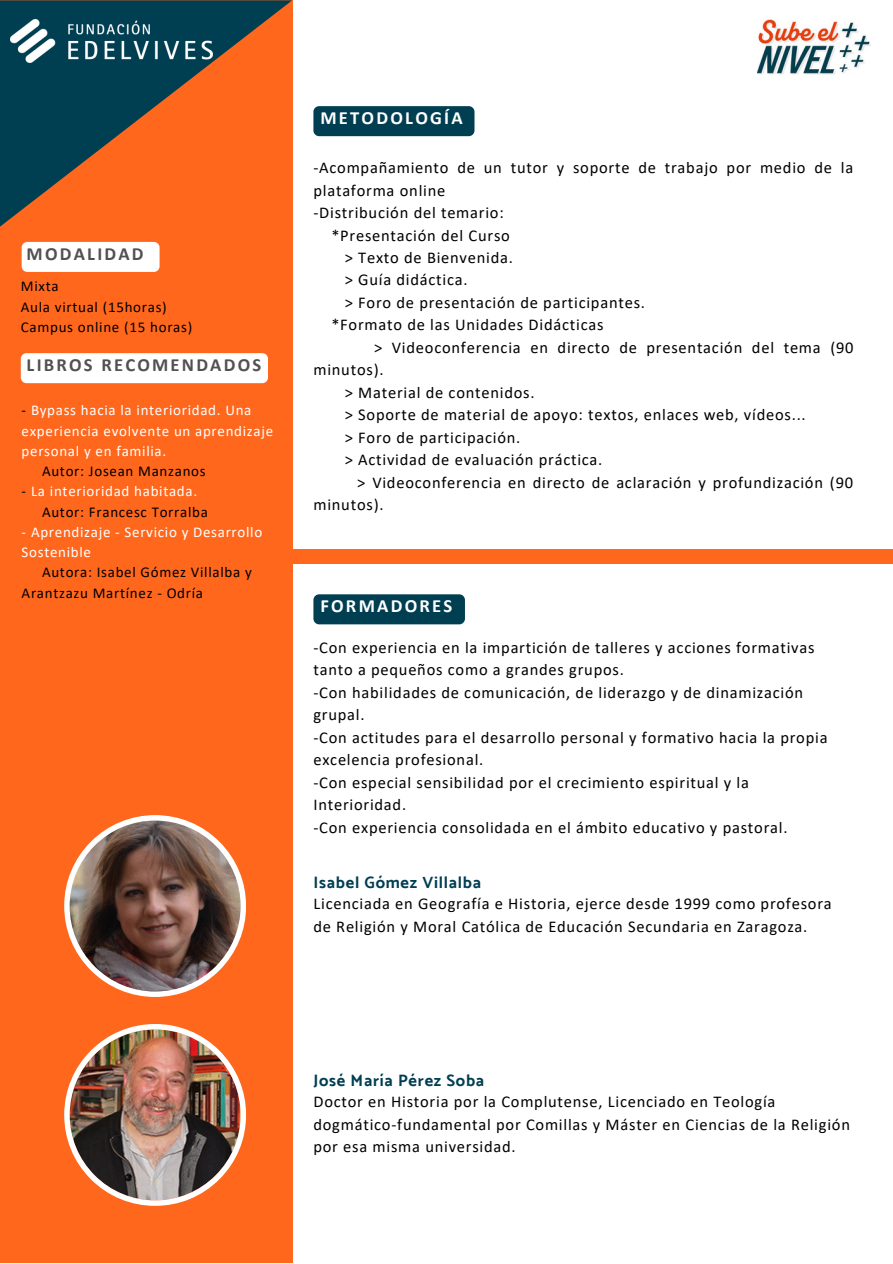
<style>
.page{position:relative;width:893px;height:1264px;background:#fff}
.page>*{position:absolute;margin:0;border:0;box-sizing:border-box;transform-origin:0 0}
.t1{font:700 18.6px "Calibri";letter-spacing:.12em;color:#515151}
.t2{font:700 18.6px "Calibri";letter-spacing:.12em;color:#fff}
.t3{font:16.5px/22.5px "Calibri";letter-spacing:.045em;color:#000}
.t4{font:700 16.5px "Catamaran";letter-spacing:.045em;color:#003e52}
.t5{font:15px/20.2px "Calibri";letter-spacing:.045em;color:#fff}
.t6{font:15px/20.2px "Calibri";letter-spacing:.045em;color:#000}
.s1{color:#000}
</style>
<div class="page">
<div style="left:292px;top:549px;width:600px;height:15px;background:#ff671d"></div>
<div style="left:0;top:0;width:292px;height:1262px;background:#ff671d"></div>
<img style="left:757px;top:19px;width:112px;height:56px">
<svg style="left:0;top:0;width:292px;height:226px"></svg>
<img style="left:10px;top:19px;width:203px;height:43px">
<div style="left:313px;top:106px;width:161px;height:30px;background:#003e52;border-radius:6px"></div>
<div style="left:313px;top:594px;width:152px;height:30px;background:#003e52;border-radius:6px"></div>
<img style="left:64px;top:815px;width:182px;height:181px">
<div style="left:21px;top:353px;width:247px;height:30px;background:#fff;border-radius:6px"></div>
<div style="left:22px;top:242px;width:137px;height:30px;background:#fff;border-radius:6px"></div>
<img style="left:64px;top:1024px;width:182px;height:181px">
<p class="t1" style="left:27px;top:246px;width:118px">MODALIDAD</p>
<p class="t6" style="left:21px;top:277px;width:39px">Mixta</p>
<p class="t6" style="left:21px;top:298px;width:147px">Aula virtual (15horas)</p>
<p class="t6" style="left:21px;top:318px;width:173px">Campus online (15 horas)</p>
<p class="t1" style="left:27px;top:357px;width:236px">LIBROS RECOMENDADOS</p>
<p class="t5" style="left:22px;top:401px;width:253px"><span class="s1">-</span> Bypass hacia la interioridad. Una experiencia evolvente un aprendizaje personal y en familia.</p>
<p class="t6" style="left:42px;top:462px;width:165px">Autor: Josean Manzanos</p>
<p class="t5" style="left:22px;top:482px;width:177px"><span class="s1">-</span> La interioridad habitada.</p>
<p class="t6" style="left:42px;top:503px;width:167px">Autor: Francesc Torralba</p>
<p class="t5" style="left:22px;top:523px;width:242px">- Aprendizaje - Servicio y Desarrollo<br>Sostenible</p>
<p class="t6" style="left:22px;top:563px;width:231px;text-indent:20px">Autora: Isabel Gómez Villalba y<br>Arantzazu Martínez - Odría</p>
<p class="t2" style="left:320px;top:110px;width:144px">METODOLOGÍA</p>
<p class="t3" style="left:313px;top:158px;width:541px">-Acompañamiento de un tutor y soporte de trabajo por medio de la plataforma online</p>
<p class="t3" style="left:313px;top:203px;width:192px">-Distribución del temario:</p>
<p class="t3" style="left:331px;top:225px;width:180px">*Presentación del Curso</p>
<p class="t3" style="left:345px;top:247px;width:170px">&gt; Texto de Bienvenida.</p>
<p class="t3" style="left:345px;top:270px;width:124px">&gt; Guía didáctica.</p>
<p class="t3" style="left:345px;top:292px;width:302px">&gt; Foro de presentación de participantes.</p>
<p class="t3" style="left:331px;top:315px;width:273px">*Formato de las Unidades Didácticas</p>
<p class="t3" style="left:313px;top:337px;width:541px;text-indent:61px">&gt; Videoconferencia en directo de presentación del tema (90 minutos).</p>
<p class="t3" style="left:345px;top:382px;width:191px">&gt; Material de contenidos.</p>
<p class="t3" style="left:345px;top:405px;width:462px">&gt; Soporte de material de apoyo: textos, enlaces web, vídeos...</p>
<p class="t3" style="left:345px;top:427px;width:177px">&gt; Foro de participación.</p>
<p class="t3" style="left:345px;top:450px;width:259px">&gt; Actividad de evaluación práctica.</p>
<p class="t3" style="left:313px;top:472px;width:541px;text-indent:44px">&gt; Videoconferencia en directo de aclaración y profundización (90 minutos).</p>
<p class="t2" style="left:320px;top:598px;width:133px">FORMADORES</p>
<p class="t3" style="left:313px;top:637px;width:502px">-Con experiencia en la impartición de talleres y acciones formativas tanto a pequeños como a grandes grupos.</p>
<p class="t3" style="left:313px;top:682px;width:491px">-Con habilidades de comunicación, de liderazgo y de dinamización grupal.</p>
<p class="t3" style="left:313px;top:727px;width:515px">-Con actitudes para el desarrollo personal y formativo hacia la propia excelencia profesional.</p>
<p class="t3" style="left:313px;top:772px;width:437px">-Con especial sensibilidad por el crecimiento espiritual y la</p>
<p class="t3" style="left:313px;top:794px;width:94px">Interioridad.</p>
<p class="t3" style="left:313px;top:817px;width:475px">-Con experiencia consolidada en el ámbito educativo y pastoral.</p>
<p class="t4" style="left:313px;top:872px;width:169px">Isabel Gómez Villalba</p>
<p class="t3" style="left:313px;top:894px;width:520px">Licenciada en Geografía e Historia, ejerce desde 1999 como profesora de Religión y Moral Católica de Educación Secundaria en Zaragoza.</p>
<p class="t4" style="left:313px;top:1070px;width:172px">José María Pérez Soba</p>
<p class="t3" style="left:313px;top:1091px;width:538px">Doctor en Historia por la Complutense, Licenciado en Teología dogmático-fundamental por Comillas y Máster en Ciencias de la Religión por esa misma universidad.</p>
</div>
